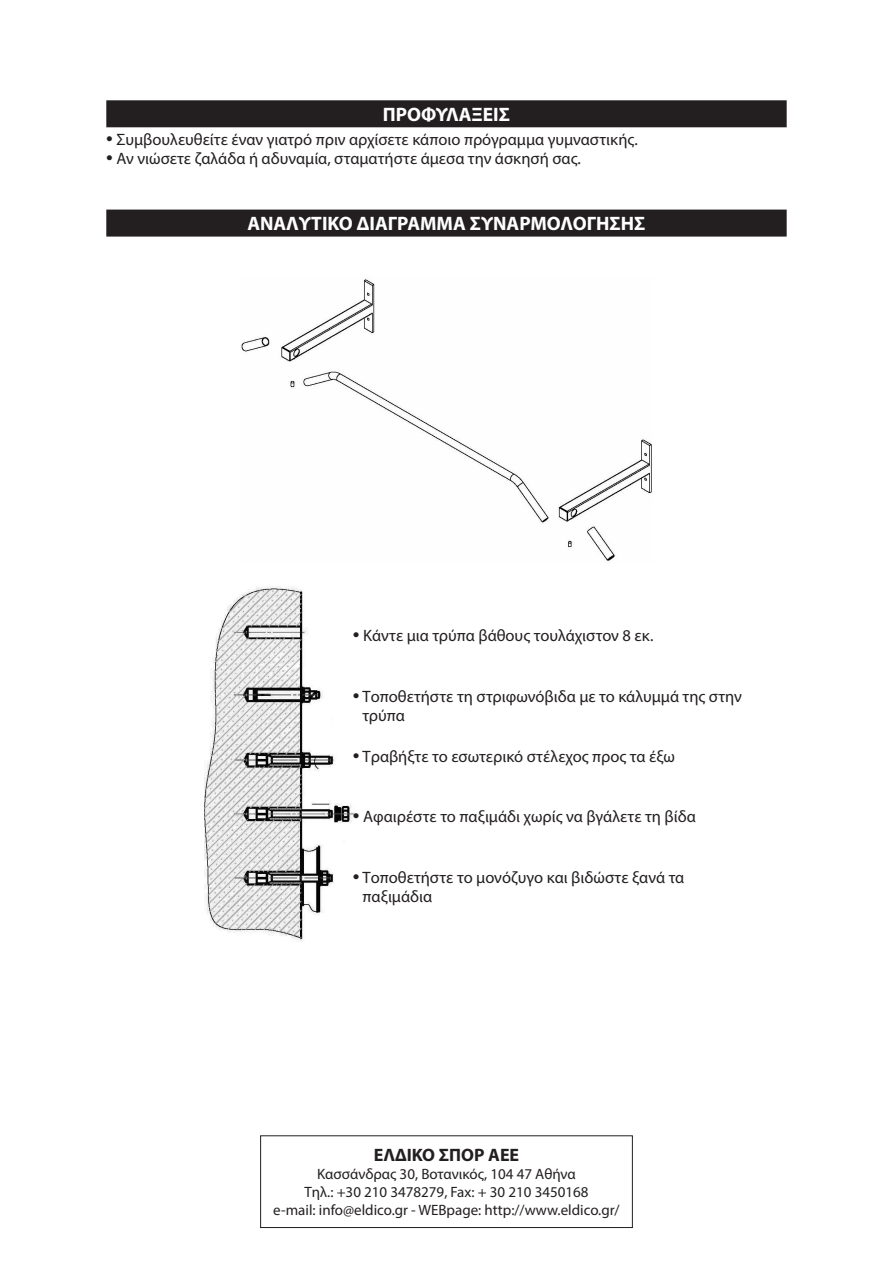
<style>
.page{position:relative;width:893px;height:1263px;background:#fff}
.page>*{position:absolute;margin:0;border:0;box-sizing:border-box;transform-origin:0 0}
.t1{font:700 19.5px "Myriad Pro";color:#fff}
.t2{font:700 18px "Myriad Pro";color:#231f20}
.t3{font:16.5px/19.5px "Myriad Pro";color:#231f20}
.t4{font:15px/18px "Myriad Pro";color:#231f20;text-align:center}
.s1{font-size:24px}
</style>
<div class="page">
<div style="left:106px;top:100px;width:681px;height:27px;background:#231f20"></div>
<div style="left:106px;top:210px;width:681px;height:27px;background:#231f20"></div>
<div style="left:260px;top:1135px;width:373px;height:93px;border:1px solid #231f20"></div>
<img style="left:204px;top:587px;width:151px;height:354px">
<img style="left:241px;top:279px;width:411px;height:282px">
<p class="t1" style="left:383px;top:102px;width:129px">ΠΡΟΦΥΛΑΞΕΙΣ</p>
<p class="t3" style="left:106px;top:129px;width:533px"><span class="s1">•</span> Συμβουλευθείτε έναν γιατρό πριν αρχίσετε κάποιο πρόγραμμα γυμναστικής.</p>
<p class="t3" style="left:106px;top:149px;width:476px"><span class="s1">•</span> Αν νιώσετε ζαλάδα ή αδυναμία, σταματήστε άμεσα την άσκησή σας.</p>
<p class="t1" style="left:247px;top:211px;width:400px">ΑΝΑΛΥΤΙΚΟ ΔΙΑΓΡΑΜΜΑ ΣΥΝΑΡΜΟΛΟΓΗΣΗΣ</p>
<p class="t3" style="left:353px;top:626px;width:302px"><span class="s1">•</span> Κάντε μια τρύπα βάθους τουλάχιστον 8 εκ.</p>
<p class="t3" style="left:363px;top:686px;width:381px;text-indent:-10px"><span class="s1">•</span> Τοποθετήστε τη στριφωνόβιδα με το κάλυμμά της στην τρύπα</p>
<p class="t3" style="left:353px;top:746px;width:324px"><span class="s1">•</span> Τραβήξτε το εσωτερικό στέλεχος προς τα έξω</p>
<p class="t3" style="left:353px;top:807px;width:344px"><span class="s1">•</span> Αφαιρέστε το παξιμάδι χωρίς να βγάλετε τη βίδα</p>
<p class="t3" style="left:363px;top:867px;width:323px;text-indent:-10px"><span class="s1">•</span> Τοποθετήστε το μονόζυγο και βιδώστε ξανά τα παξιμάδια</p>
<p class="t2" style="left:374px;top:1143px;width:147px">ΕΛΔΙΚΟ ΣΠΟΡ ΑΕΕ</p>
<p class="t4" style="left:273px;top:1165px;width:348px">Κασσάνδρας 30, Βοτανικός, 104 47 Αθήνα<br>Τηλ.: +30 210 3478279, Fax: + 30 210 3450168<br>e-mail: info@eldico.gr - WEBpage: http://www.eldico.gr/</p>
</div>
